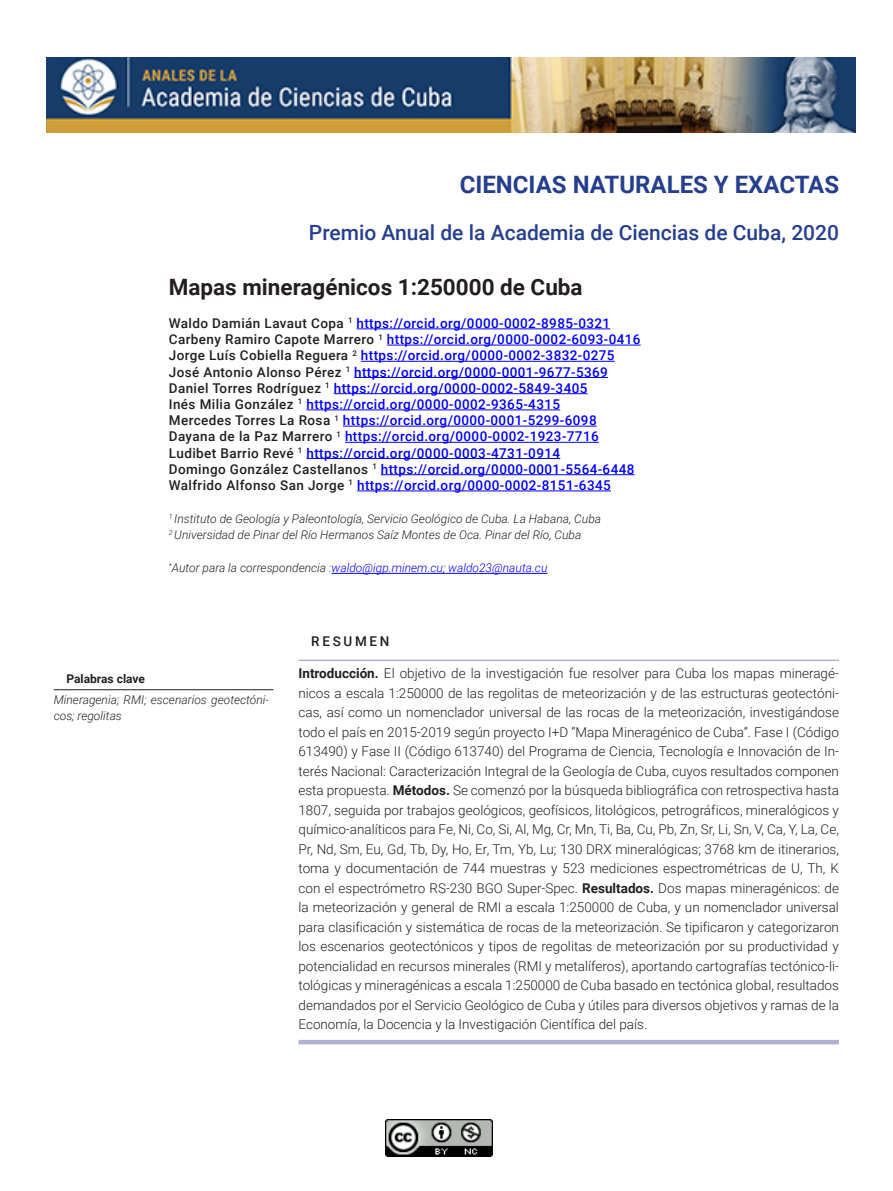
<style>
.page{position:relative;width:893px;height:1191px;background:#fff}
.page>*{position:absolute;margin:0;border:0;box-sizing:border-box;transform-origin:0 0}
.Sección{font:700 24px "Roboto";color:#253f8e}
.Título_del_Artículo{font:700 22.5px "Roboto";color:#231f20}
.Tipo_de_artículo{font:500 21px "Roboto";color:#253f8e}
.Texto_del_Resumen_y{font:300 13.5px/19.5px "Roboto";color:#231f20;text-align:justify}
.Autores{font:500 13.5px "Roboto";letter-spacing:.03em;color:#00f}
.Palabra_Resumen_y_Ab{font:500 13.5px "Roboto";letter-spacing:.2em;color:#231f20}
.Autores_Datos{font:italic 300 12px "Roboto";color:#231f20}
.Autores_Datos-2{font:italic 300 12px "Roboto";color:#00f}
.Palabras_claves_Text{font:italic 300 12px/16.5px "Roboto";color:#231f20}
.Palabras_Clave_Títul{font:700 12px "Roboto";color:#231f20}
.s1{color:#231f20}
.s2{font-weight:700}
</style>
<div class="page">
<img style="left:386px;top:1119px;width:106px;height:37px">
<img style="left:47px;top:57px;width:808px;height:75px">
<hr style="left:356px;top:328px;width:254px;height:1px;background:#00f">
<hr style="left:387px;top:345px;width:254px;height:1px;background:#00f">
<hr style="left:361px;top:361px;width:254px;height:1px;background:#00f">
<hr style="left:354px;top:377px;width:254px;height:1px;background:#00f">
<hr style="left:334px;top:393px;width:254px;height:1px;background:#00f">
<hr style="left:306px;top:409px;width:254px;height:1px;background:#00f">
<hr style="left:343px;top:426px;width:254px;height:1px;background:#00f">
<hr style="left:345px;top:442px;width:254px;height:1px;background:#00f">
<hr style="left:306px;top:458px;width:254px;height:1px;background:#00f">
<hr style="left:381px;top:474px;width:254px;height:1px;background:#00f">
<hr style="left:357px;top:490px;width:254px;height:1px;background:#00f">
<hr style="left:332px;top:573px;width:111px;height:1px;background:#00f">
<hr style="left:445px;top:573px;width:102px;height:1px;background:#00f">
<hr style="left:298px;top:659px;width:541px;height:2px;background:#afb0d2">
<div style="left:298px;top:1039px;width:541px;height:5px;background:#afb0d2"></div>
<hr style="left:54px;top:689px;width:219px;height:1px;background:#231f20">
<p class="Sección" style="left:460px;top:168px;width:381px">CIENCIAS NATURALES Y EXACTAS</p>
<p class="Tipo_de_artículo" style="left:309px;top:218px;width:532px">Premio Anual de la Academia de Ciencias de Cuba, 2020</p>
<p class="Título_del_Artículo" style="left:169px;top:272px;width:415px">Mapas mineragénicos 1:250000 de Cuba</p>
<p class="Autores" style="left:169px;top:314px;width:443px"><span class="s1">Waldo Damián Lavaut Copa</span> <sup>1</sup> https://orcid.org/0000-0002-8985-0321</p>
<p class="Autores" style="left:169px;top:330px;width:473px"><span class="s1">Carbeny Ramiro Capote Marrero</span> <sup>1</sup> https://orcid.org/0000-0002-6093-0416</p>
<p class="Autores" style="left:169px;top:346px;width:447px"><span class="s1">Jorge Luís Cobiella Reguera</span> <sup>2</sup> https://orcid.org/0000-0002-3832-0275</p>
<p class="Autores" style="left:169px;top:362px;width:441px"><span class="s1">José Antonio Alonso Pérez</span> <sup>1</sup> https://orcid.org/0000-0001-9677-5369</p>
<p class="Autores" style="left:169px;top:378px;width:420px"><span class="s1">Daniel Torres Rodríguez</span> <sup>1</sup> https://orcid.org/0000-0002-5849-3405</p>
<p class="Autores" style="left:169px;top:395px;width:393px"><span class="s1">Inés Milia González</span> <sup>1</sup> https://orcid.org/0000-0002-9365-4315</p>
<p class="Autores" style="left:169px;top:411px;width:429px"><span class="s1">Mercedes Torres La Rosa</span> <sup>1</sup> https://orcid.org/0000-0001-5299-6098</p>
<p class="Autores" style="left:169px;top:427px;width:431px"><span class="s1">Dayana de la Paz Marrero</span> <sup>1</sup> https://orcid.org/0000-0002-1923-7716</p>
<p class="Autores" style="left:169px;top:443px;width:393px"><span class="s1">Ludibet Barrio Revé</span> <sup>1</sup> https://orcid.org/0000-0003-4731-0914</p>
<p class="Autores" style="left:169px;top:459px;width:467px"><span class="s1">Domingo González Castellanos</span> <sup>1</sup> https://orcid.org/0000-0001-5564-6448</p>
<p class="Autores" style="left:169px;top:476px;width:443px"><span class="s1">Walfrido Alfonso San Jorge</span> <sup>1</sup> https://orcid.org/0000-0002-8151-6345</p>
<p class="Autores_Datos" style="left:169px;top:510px;width:434px"><sup>1</sup> Instituto de Geología y Paleontología, Servicio Geológico de Cuba. La Habana, Cuba</p>
<p class="Autores_Datos" style="left:169px;top:527px;width:414px"><sup>2</sup> Universidad de Pinar del Río Hermanos Saíz Montes de Oca. Pinar del Río, Cuba</p>
<p class="Autores_Datos-2" style="left:169px;top:560px;width:380px"><sup>*</sup><span class="s1">Autor para la correspondencia :</span>waldo@igp.minem.cu; waldo23@nauta.cu</p>
<p class="Palabras_Clave_Títul" style="left:66px;top:670px;width:80px">Palabras clave</p>
<p class="Palabras_claves_Text" style="left:54px;top:691px;width:217px">Mineragenia; RMI; escenarios geotectóni&shy;cos; regolitas</p>
<p class="Palabra_Resumen_y_Ab" style="left:311px;top:631px;width:80px">RESUMEN</p>
<p class="Texto_del_Resumen_y" style="left:298px;top:663px;width:542px"><span class="s2">Introducción.</span> El objetivo de la investigación fue resolver para Cuba los mapas mineragé&shy;nicos a escala 1:250000 de las regolitas de meteorización y de las estructuras geotectóni&shy;cas, así como un nomenclador universal de las rocas de la meteorización, investigándose todo el país en 2015-2019 según proyecto I+D “Mapa Mineragénico de Cuba”. Fase I (Código 613490) y Fase II (Código 613740) del Programa de Ciencia, Tecnología e Innovación de In&shy;terés Nacional: Caracterización Integral de la Geología de Cuba, cuyos resultados componen esta propuesta. <span class="s2">Métodos.</span> Se comenzó por la búsqueda bibliográfica con retrospectiva hasta 1807, seguida por trabajos geológicos, geofísicos, litológicos, petrográficos, mineralógicos y químico-analíticos para Fe, Ni, Co, Si, Al, Mg, Cr, Mn, Ti, Ba, Cu, Pb, Zn, Sr, Li, Sn, V, Ca, Y, La, Ce, Pr, Nd, Sm, Eu, Gd, Tb, Dy, Ho, Er, Tm, Yb, Lu; 130 DRX mineralógicas; 3768 km de itinerarios, toma y documentación de 744 muestras y 523 mediciones espectrométricas de U, Th, K con el espectrómetro RS-230 BGO Super-Spec. <span class="s2">Resultados.</span> Dos mapas mineragénicos: de la meteorización y general de RMI a escala 1:250000 de Cuba, y un nomenclador universal para clasificación y sistemática de rocas de la meteorización. Se tipificaron y categorizaron los escenarios geotectónicos y tipos de regolitas de meteorización por su productividad y potencialidad en recursos minerales (RMI y metalíferos), aportando cartografías tectónico-li&shy;tológicas y mineragénicas a escala 1:250000 de Cuba basado en tectónica global, resultados demandados por el Servicio Geológico de Cuba y útiles para diversos objetivos y ramas de la Economía, la Docencia y la Investigación Científica del país.</p>
</div>
